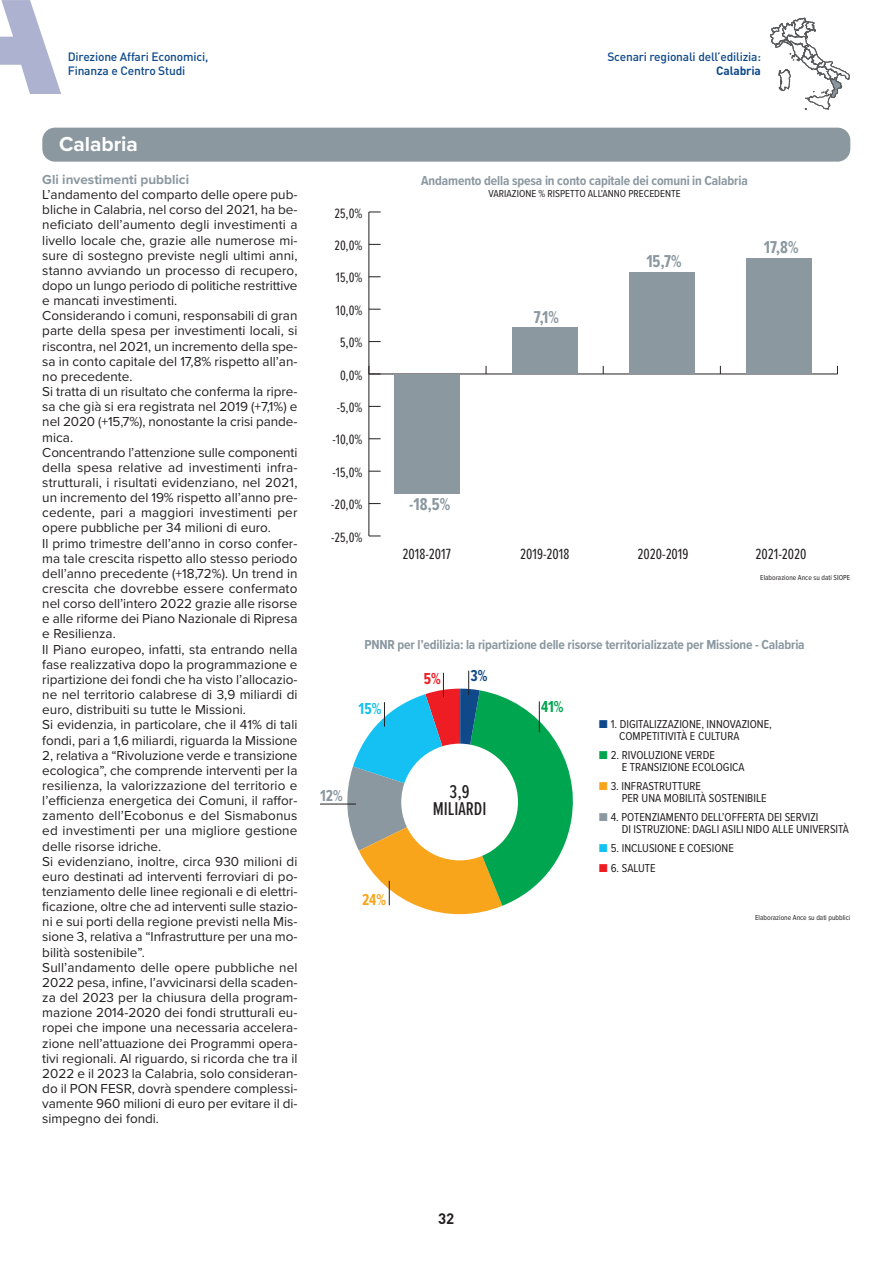
<style>
.page{position:relative;width:893px;height:1263px;background:#fff}
.page>*{position:absolute;margin:0;border:0;box-sizing:border-box;transform-origin:0 0}
.t1{font:700 21px "Proxima Nova";letter-spacing:-.005em;color:#fff}
.t2{font:500 19.2px/17.4px "Proxima Nova Ex Cn";color:#231f20;text-align:center}
.t3{font:700 17.85px "Proxima Nova Ex Cn";color:#8b98a0}
.t4{font:700 16.5px "Proxima Nova Ex Cn";color:#8b98a0}
.t5{font:700 16.5px "Proxima Nova Ex Cn";color:#00a54f}
.t6{font:700 16.5px "Proxima Nova Ex Cn";color:#f9a51b}
.t7{font:700 16.5px "Proxima Nova Ex Cn";color:#15c0f2}
.t8{font:700 16.5px "Proxima Nova Ex Cn";color:#ee1d23}
.t9{font:700 16.5px "Proxima Nova Ex Cn";color:#0f498a}
.t10{font:15.3px "Proxima Nova Ex Cn";color:#231f20}
.t11{font:700 15px "DIN";color:#231f20}
.t12{font:14.1px "Proxima Nova Ex Cn";color:#231f20}
.t13{font:13.5px/15.1px "Proxima Nova";color:#231f20}
.t14{font:700 13.5px "Proxima Nova Cond";letter-spacing:-.01em;color:#8b98a0}
.t15{font:700 13.5px "Proxima Nova";color:#8b98a0}
.t16{font:500 12px/14.4px "DIN";letter-spacing:-.015em;color:#0f498a}
.t17{font:700 12px "DIN";letter-spacing:-.015em;color:#0f498a}
.t18{font:11.85px/11.9px "Proxima Nova Cond";color:#231f20}
.t19{font:10.5px "Proxima Nova Cond";color:#231f20}
.t20{font:7.5px "Proxima Nova Cond";color:#231f20}
.s1{font-weight:600;font-size:13.65px;color:#0f498a}
.s2{font-weight:600;font-size:13.65px;color:#00a54f}
.s3{font-weight:600;font-size:13.65px;color:#f9a51b}
.s4{font-weight:600;font-size:13.65px;color:#8b98a0}
.s5{font-weight:600;font-size:13.65px;color:#15c0f2}
.s6{font-weight:600;font-size:13.65px;color:#ee1d23}
</style>
<div class="page">
<svg style="left:0;top:0;width:61px;height:94px"></svg>
<svg style="left:770px;top:18px;width:79px;height:92px"></svg>
<div style="left:42px;top:128px;width:808px;height:34px;background:#8b98a0;border-radius:13px"></div>
<hr style="left:369px;top:374px;width:468px;height:1px;background:#231f20">
<hr style="left:369px;top:212px;width:1px;height:324px;background:#231f20">
<svg style="left:369px;top:536px;width:12px;height:1px"></svg>
<svg style="left:369px;top:471px;width:12px;height:1px"></svg>
<svg style="left:369px;top:438px;width:12px;height:1px"></svg>
<svg style="left:369px;top:406px;width:12px;height:1px"></svg>
<svg style="left:369px;top:366px;width:12px;height:9px"></svg>
<svg style="left:369px;top:309px;width:12px;height:1px"></svg>
<svg style="left:369px;top:276px;width:12px;height:1px"></svg>
<svg style="left:369px;top:244px;width:12px;height:1px"></svg>
<svg style="left:369px;top:212px;width:12px;height:1px"></svg>
<div style="left:395px;top:374px;width:65px;height:120px;background:#8b98a0"></div>
<div style="left:512px;top:328px;width:65px;height:46px;background:#8b98a0"></div>
<div style="left:629px;top:272px;width:65px;height:102px;background:#8b98a0"></div>
<div style="left:746px;top:259px;width:66px;height:115px;background:#8b98a0"></div>
<hr style="left:320px;top:804px;width:36px;height:1px;background:#231f20">
<svg style="left:344px;top:671px;width:229px;height:243px"></svg>
<div style="left:401px;top:744px;width:117px;height:116px;background:#fff;border-radius:50%"></div>
<p class="t16" style="left:68px;top:50px;width:142px">Direzione Affari Economici,<br>Finanza e Centro Studi</p>
<p class="t16" style="left:607px;top:50px;width:155px">Scenari regionali dell’edilizia:</p>
<p class="t17" style="left:716px;top:67px;width:46px">Calabria</p>
<h1 class="t1" style="left:59px;top:138px;width:80px">Calabria</h1>
<p class="t15" style="left:42px;top:175px;width:148px">Gli investimenti pubblici</p>
<p class="t13" style="left:42px;top:188px;width:257px">L’andamento del comparto delle opere pub&shy;bliche in Calabria, nel corso del 2021, ha be&shy;neficiato dell’aumento degli investimenti a livello locale che, grazie alle numerose mi&shy;sure di sostegno previste negli ultimi anni, stanno avviando un processo di recupero, dopo un lungo periodo di politiche restrittive e mancati investimenti.<br>Considerando i comuni, responsabili di gran parte della spesa per investimenti locali, si riscontra, nel 2021, un incremento della spe&shy;sa in conto capitale del 17,8% rispetto all’an&shy;no precedente.<br>Si tratta di un risultato che conferma la ripre&shy;sa che già si era registrata nel 2019 (+7,1%) e nel 2020 (+15,7%), nonostante la crisi pande&shy;mica.<br>Concentrando l’attenzione sulle componenti della spesa relative ad investimenti infra&shy;strutturali, i risultati evidenziano, nel 2021, un incremento del 19% rispetto all’anno pre&shy;cedente, pari a maggiori investimenti per opere pubbliche per 34 milioni di euro.<br>Il primo trimestre dell’anno in corso confer&shy;ma tale crescita rispetto allo stesso periodo dell’anno precedente (+18,72%). Un trend in crescita che dovrebbe essere confermato nel corso dell’intero 2022 grazie alle risorse e alle riforme dei Piano Nazionale di Ripresa e Resilienza.<br>Il Piano europeo, infatti, sta entrando nella fase realizzativa dopo la programmazione e ripartizione dei fondi che ha visto l’allocazio&shy;ne nel territorio calabrese di 3,9 miliardi di euro, distribuiti su tutte le Missioni.<br>Si evidenzia, in particolare, che il 41% di tali fondi, pari a 1,6 miliardi, riguarda la Missione 2, relativa a “Rivoluzione verde e transizione ecologica”, che comprende interventi per la resilienza, la valorizzazione del territorio e l’efficienza energetica dei Comuni, il raffor&shy;zamento dell’Ecobonus e del Sismabonus ed investimenti per una migliore gestione delle risorse idriche.<br>Si evidenziano, inoltre, circa 930 milioni di euro destinati ad interventi ferroviari di po&shy;tenziamento delle linee regionali e di elettri&shy;ficazione, oltre che ad interventi sulle stazio&shy;ni e sui porti della regione previsti nella Mis&shy;sione 3, relativa a “Infrastrutture per una mo&shy;bilità sostenibile”.<br>Sull’andamento delle opere pubbliche nel 2022 pesa, infine, l’avvicinarsi della scaden&shy;za del 2023 per la chiusura della program&shy;mazione 2014-2020 dei fondi strutturali eu&shy;ropei che impone una necessaria accelera&shy;zione nell’attuazione dei Programmi opera&shy;tivi regionali. Al riguardo, si ricorda che tra il 2022 e il 2023 la Calabria, solo consideran&shy;do il PON FESR, dovrà spendere complessi&shy;vamente 960 milioni di euro per evitare il di&shy;simpegno dei fondi.</p>
<p class="t12" style="left:334px;top:206px;width:29px">25,0%</p>
<p class="t12" style="left:334px;top:239px;width:29px">20,0%</p>
<p class="t12" style="left:336px;top:271px;width:28px">15,0%</p>
<p class="t12" style="left:336px;top:303px;width:28px">10,0%</p>
<p class="t12" style="left:340px;top:336px;width:24px">5,0%</p>
<p class="t12" style="left:340px;top:368px;width:24px">0,0%</p>
<p class="t12" style="left:337px;top:401px;width:27px">-5,0%</p>
<p class="t12" style="left:333px;top:433px;width:31px">-10,0%</p>
<p class="t12" style="left:333px;top:465px;width:31px">-15,0%</p>
<p class="t12" style="left:331px;top:498px;width:33px">-20,0%</p>
<p class="t12" style="left:331px;top:530px;width:33px">-25,0%</p>
<p class="t14" style="left:421px;top:176px;width:328px">Andamento della spesa in conto capitale dei comuni in Calabria</p>
<p class="t19" style="left:488px;top:190px;width:193px">VARIAZIONE % RISPETTO ALL’ANNO PRECEDENTE</p>
<h3 class="t3" style="left:534px;top:311px;width:27px">7,1%</h3>
<h3 class="t3" style="left:646px;top:255px;width:37px">15,7%</h3>
<h3 class="t3" style="left:764px;top:241px;width:36px">17,8%</h3>
<h3 class="t3" style="left:409px;top:498px;width:43px">-18,5%</h3>
<p class="t10" style="left:403px;top:547px;width:50px">2018-2017</p>
<p class="t10" style="left:520px;top:547px;width:51px">2019-2018</p>
<p class="t10" style="left:637px;top:547px;width:52px">2020-2019</p>
<p class="t10" style="left:756px;top:547px;width:52px">2021-2020</p>
<p class="t20" style="left:760px;top:575px;width:92px">Elaborazione Ance su dati SIOPE</p>
<p class="t14" style="left:364px;top:640px;width:442px">PNNR per l’edilizia: la ripartizione delle risorse territorializzate per Missione - Calabria</p>
<p class="t7" style="left:359px;top:703px;width:24px">15%</p>
<p class="t4" style="left:320px;top:790px;width:24px">12%</p>
<p class="t6" style="left:362px;top:894px;width:26px">24%</p>
<p class="t8" style="left:424px;top:673px;width:19px">5%</p>
<p class="t9" style="left:470px;top:670px;width:18px">3%</p>
<h2 class="t2" style="left:433px;top:784px;width:55px">3,9<br>MILIARDI</h2>
<p class="t5" style="left:541px;top:701px;width:24px">41%</p>
<p class="t18" style="left:619px;top:719px;width:154px;text-indent:-20px"><span class="s1">■</span> 1. DIGITALIZZAZIONE, INNOVAZIONE,<br>COMPETITIVITÀ E CULTURA</p>
<p class="t18" style="left:622px;top:750px;width:124px;text-indent:-23px"><span class="s2">■</span> 2. RIVOLUZIONE VERDE<br>E TRANSIZIONE ECOLOGICA</p>
<p class="t18" style="left:622px;top:781px;width:146px;text-indent:-23px"><span class="s3">■</span> 3. INFRASTRUTTURE<br>PER UNA MOBILITÀ SOSTENIBILE</p>
<p class="t18" style="left:622px;top:812px;width:229px;text-indent:-23px"><span class="s4">■</span> 4. POTENZIAMENTO DELL’OFFERTA DEI SERVIZI<br>DI ISTRUZIONE: DAGLI ASILI NIDO ALLE UNIVERSITÀ</p>
<p class="t18" style="left:599px;top:843px;width:137px"><span class="s5">■</span> 5. INCLUSIONE E COESIONE</p>
<p class="t18" style="left:599px;top:862px;width:59px"><span class="s6">■</span> 6. SALUTE</p>
<p class="t20" style="left:755px;top:915px;width:97px">Elaborazione Ance su dati pubblici</p>
<p class="t11" style="left:438px;top:1213px;width:18px">32</p>
</div>
